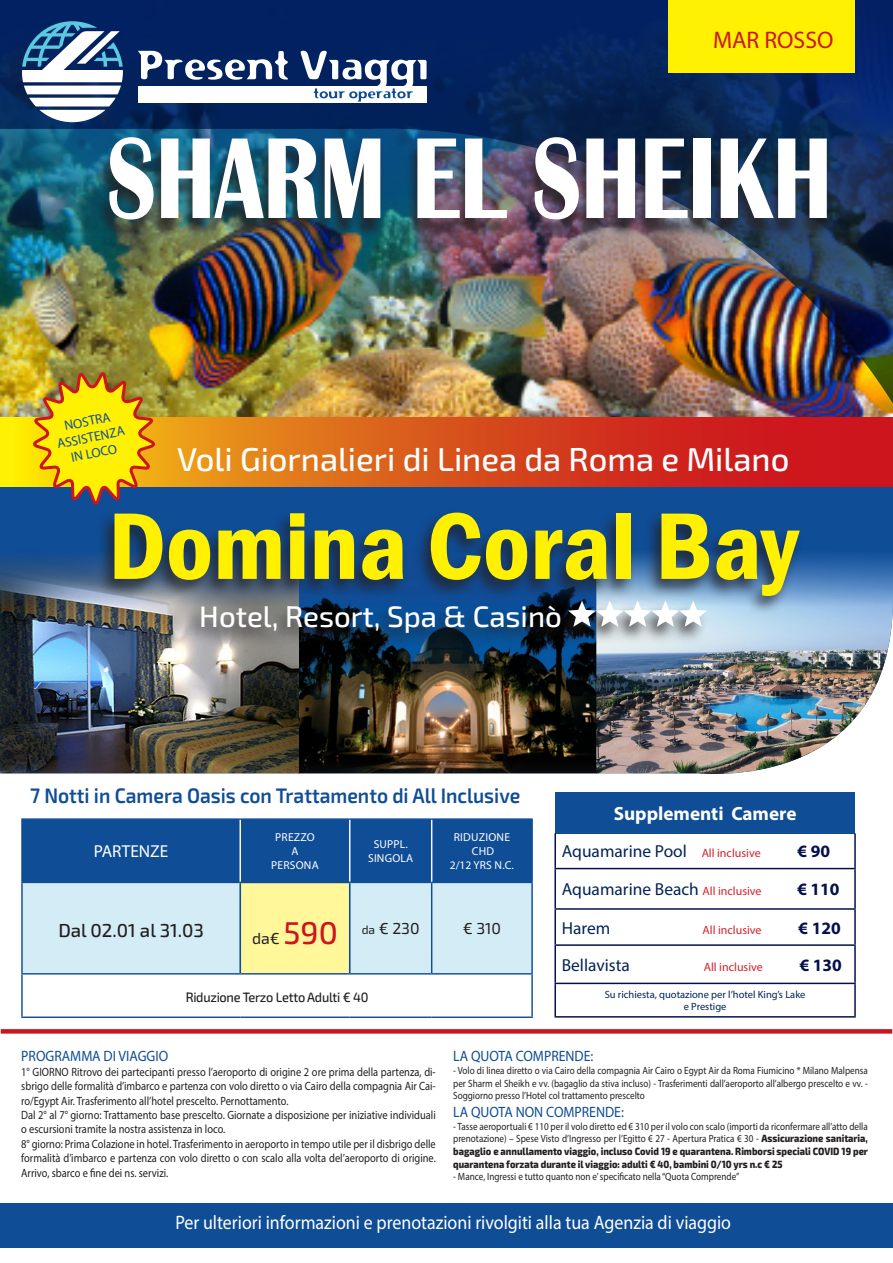
<style>
.page{position:relative;width:893px;height:1263px;background:#fff}
.page>*{position:absolute;margin:0;border:0;box-sizing:border-box;transform-origin:0 0}
.t1{font:700 119.25px "Britannic";color:#fff;scale:.75 1}
.t2{font:600 condensed 97.95px "Franklin Gothic";color:#fff101;scale:1.05 1}
.t3{font:33px "Exo 2";color:#fff}
.t4{font:29.55px "Exo 2";color:#fff}
.t5{font:24px "Myriad Pro";color:#cd151d}
.t6{font:600 21px "Exo 2";color:#0f4d96;scale:.92 1}
.t7{font:19.5px "Myriad Pro";color:#fff;scale:.92 1}
.t8{font:700 19.2px "Myriad Pro";color:#fff}
.t9{font:18.75px "Exo 2";color:#231f20}
.t10{font:17.4px "Myriad Pro";color:#042358}
.t11{font:700 17.4px "Myriad Pro";color:#04114b}
.t12{font:17.25px "Myriad Pro";color:#fff}
.t13{font:15.9px "Exo 2";color:#231f20}
.t14{font:15px "Myriad Pro";color:#0f4d96;scale:.92 1}
.t15{font:13.5px "Exo 2";letter-spacing:-.02em;color:#231f20;scale:.94 1}
.t16{font:13.5px "Myriad Pro";color:#0f4d96}
.t17{font:12px/14.4px "Myriad Pro";color:#231f20;text-align:justify;scale:.87 1}
.t18{font:12px "Myriad Pro";color:#d1232a}
.t19{font:11.55px "Myriad Pro";letter-spacing:.02em;color:#fff}
.t20{font:800 10.5px/12.6px "Exo 2";color:#231f20;text-align:justify;scale:.87 1}
.t21{font:10.5px/12.6px "Myriad Pro";color:#231f20;text-align:justify;scale:.87 1}
.t22{font:10.5px "Myriad Pro";color:#042358}
.s1{font-size:31.5px;color:#cd151d}
.s2{font-size:12px}
.s3{font-size:12px;color:#d1232a}
.s4{font-family:"Myriad Pro";font-weight:400}
</style>
<div class="page">
<div style="left:0;top:1203px;width:893px;height:44px;background:#0f4d96"></div>
<div style="left:0;top:486px;width:893px;height:288px;background:#0f4d96"></div>
<img style="left:1px;top:550px;width:892px;height:224px">
<div style="left:97px;top:510px;width:708px;height:142px;background:#231f20;opacity:.75"></div>
<svg style="left:568px;top:601px;width:139px;height:26px"></svg>
<svg style="left:0;top:417px;width:893px;height:69px;background:#d8501a"></svg>
<img style="left:0;top:404px;width:893px;height:13px">
<img style="left:0;top:0;width:893px;height:404px">
<svg style="left:3px;top:1029px;width:887px;height:4px;background:#ce1c23"></svg>
<div style="left:98px;top:141px;width:733px;height:99px;background:#231f20;opacity:.75"></div>
<div style="left:669px;top:0;width:186px;height:72px;background:#fff101"></div>
<svg style="left:22px;top:21px;width:101px;height:101px"></svg>
<div style="left:138px;top:87px;width:289px;height:16px;background:#fff"></div>
<svg style="left:138px;top:51px;width:289px;height:51px"></svg>
<div style="left:23px;top:820px;width:508px;height:62px;background:#0f4d96"></div>
<div style="left:23px;top:883px;width:508px;height:90px;background:#d3ecf6"></div>
<div style="left:240px;top:882px;width:110px;height:92px;background:#fff79a"></div>
<hr style="left:21px;top:818px;width:219px;height:2px;background:#0f4d96">
<hr style="left:21px;top:820px;width:2px;height:62px;background:#0f4d96">
<hr style="left:240px;top:818px;width:110px;height:2px;background:#0f4d96">
<hr style="left:350px;top:818px;width:82px;height:2px;background:#0f4d96">
<hr style="left:432px;top:818px;width:101px;height:2px;background:#0f4d96">
<hr style="left:531px;top:820px;width:2px;height:62px;background:#0f4d96">
<hr style="left:21px;top:882px;width:218px;height:1px;background:#0f4d96">
<hr style="left:21px;top:883px;width:2px;height:90px;background:#0f4d96">
<hr style="left:351px;top:882px;width:81px;height:1px;background:#0f4d96">
<hr style="left:432px;top:882px;width:101px;height:1px;background:#0f4d96">
<hr style="left:431px;top:883px;width:1px;height:90px;background:#0f4d96">
<hr style="left:531px;top:883px;width:2px;height:90px;background:#0f4d96">
<hr style="left:21px;top:973px;width:219px;height:1px;background:#0f4d96">
<hr style="left:21px;top:974px;width:2px;height:42px;background:#0f4d96">
<hr style="left:240px;top:973px;width:110px;height:1px;background:#0f4d96">
<hr style="left:350px;top:973px;width:82px;height:1px;background:#0f4d96">
<hr style="left:432px;top:973px;width:101px;height:1px;background:#0f4d96">
<hr style="left:531px;top:974px;width:2px;height:42px;background:#0f4d96">
<hr style="left:21px;top:1016px;width:219px;height:2px;background:#0f4d96">
<hr style="left:240px;top:1016px;width:110px;height:2px;background:#0f4d96">
<hr style="left:350px;top:1016px;width:82px;height:2px;background:#0f4d96">
<hr style="left:432px;top:1016px;width:101px;height:2px;background:#0f4d96">
<hr style="left:239px;top:881px;width:112px;height:2px;background:#0f4d96">
<hr style="left:239px;top:883px;width:2px;height:90px;background:#0f4d96">
<hr style="left:349px;top:883px;width:2px;height:90px;background:#0f4d96">
<hr style="left:240px;top:820px;width:1px;height:61px;background:#fff">
<hr style="left:349px;top:820px;width:1px;height:61px;background:#fff">
<hr style="left:431px;top:820px;width:1px;height:62px;background:#fff">
<svg style="left:30px;top:370px;width:128px;height:138px;background:#cab021"></svg>
<div style="left:555px;top:792px;width:300px;height:41px;background:#0f4d96"></div>
<hr style="left:554px;top:833px;width:2px;height:35px;background:#04114b">
<hr style="left:854px;top:833px;width:2px;height:35px;background:#04114b">
<hr style="left:554px;top:868px;width:302px;height:1px;background:#04114b">
<hr style="left:554px;top:869px;width:2px;height:39px;background:#04114b">
<hr style="left:854px;top:869px;width:2px;height:39px;background:#04114b">
<hr style="left:554px;top:908px;width:302px;height:2px;background:#04114b">
<hr style="left:554px;top:910px;width:2px;height:34px;background:#04114b">
<hr style="left:854px;top:910px;width:2px;height:34px;background:#04114b">
<hr style="left:554px;top:944px;width:302px;height:2px;background:#04114b">
<hr style="left:554px;top:946px;width:2px;height:37px;background:#04114b">
<hr style="left:854px;top:946px;width:2px;height:37px;background:#04114b">
<hr style="left:554px;top:983px;width:302px;height:1px;background:#04114b">
<hr style="left:554px;top:984px;width:2px;height:32px;background:#04114b">
<hr style="left:854px;top:984px;width:2px;height:32px;background:#04114b">
<hr style="left:554px;top:1016px;width:302px;height:1px;background:#04114b">
<p class="t5" style="left:713px;top:25px;width:122px">MAR ROSSO</p>
<p class="t1" style="left:107px;top:111px;width:968px">SHARM EL SHEIKH</p>
<p class="t16" style="left:63px;top:418px;width:48px;rotate:-12deg">NOSTRA</p>
<p class="t16" style="left:55px;top:436px;width:70px;rotate:-12deg">ASSISTENZA</p>
<p class="t16" style="left:70px;top:450px;width:48px;rotate:-12deg">IN LOCO</p>
<p class="t3" style="left:177px;top:437px;width:614px">Voli Giornalieri di Linea da Roma e Milano</p>
<p class="t2" style="left:108px;top:481px;width:659px">Domina Coral Bay</p>
<p class="t4" style="left:199px;top:596px;width:364px">Hotel, Resort, Spa &amp; Casinò</p>
<p class="t6" style="left:30px;top:783px;width:534px">7 Notti in Camera Oasis con Trattamento di All Inclusive</p>
<p class="t12" style="left:94px;top:841px;width:76px">PARTENZE</p>
<p class="t19" style="left:275px;top:830px;width:41px">PREZZO</p>
<p class="t19" style="left:291px;top:844px;width:9px">A</p>
<p class="t19" style="left:271px;top:858px;width:49px">PERSONA</p>
<p class="t19" style="left:374px;top:837px;width:36px">SUPPL.</p>
<p class="t19" style="left:368px;top:851px;width:47px">SINGOLA</p>
<p class="t19" style="left:454px;top:830px;width:58px">RIDUZIONE</p>
<p class="t19" style="left:472px;top:844px;width:24px">CHD</p>
<p class="t19" style="left:450px;top:858px;width:66px">2/12 YRS N.C.</p>
<p class="t9" style="left:58px;top:918px;width:147px">Dal 02.01 al 31.03</p>
<p class="t13" style="left:252px;top:929px;width:87px">da€ <span class="s1">590</span></p>
<p class="t13" style="left:362px;top:919px;width:59px"><span class="s2">da</span> € 230</p>
<p class="t13" style="left:463px;top:919px;width:40px">€ 310</p>
<p class="t15" style="left:186px;top:988px;width:196px">Riduzione Terzo Letto Adulti € 40</p>
<p class="t8" style="left:614px;top:801px;width:184px">Supplementi Camere</p>
<p class="t10" style="left:562px;top:840px;width:200px">Aquamarine Pool <span class="s3">All inclusive</span></p>
<p class="t11" style="left:798px;top:840px;width:34px">€ 90</p>
<p class="t10" style="left:562px;top:879px;width:201px">Aquamarine Beach <span class="s3">All inclusive</span></p>
<p class="t11" style="left:797px;top:878px;width:44px">€ 110</p>
<p class="t10" style="left:562px;top:917px;width:50px">Harem</p>
<p class="t18" style="left:703px;top:922px;width:61px">All inclusive</p>
<p class="t11" style="left:798px;top:916px;width:44px">€ 120</p>
<p class="t10" style="left:562px;top:954px;width:70px">Bellavista</p>
<p class="t18" style="left:704px;top:959px;width:61px">All inclusive</p>
<p class="t11" style="left:800px;top:953px;width:44px">€ 130</p>
<p class="t22" style="left:605px;top:988px;width:202px">Su richiesta, quotazione per l’hotel King’s Lake</p>
<p class="t22" style="left:684px;top:1000px;width:44px">e Prestige</p>
<p class="t14" style="left:21px;top:1047px;width:161px">PROGRAMMA DI VIAGGIO</p>
<p class="t17" style="left:21px;top:1064px;width:478px">1° GIORNO Ritrovo dei partecipanti presso l’aeroporto di origine 2 ore prima della partenza, di&shy;sbrigo delle formalità d’imbarco e partenza con volo diretto o via Cairo della compagnia Air Cai&shy;ro/Egypt Air. Trasferimento all’hotel prescelto. Pernottamento.</p>
<p class="t17" style="left:21px;top:1107px;width:478px">Dal 2° al 7° giorno: Trattamento base prescelto. Giornate a disposizione per iniziative individuali o escursioni tramite la nostra assistenza in loco.</p>
<p class="t17" style="left:21px;top:1136px;width:478px">8° giorno: Prima Colazione in hotel. Trasferimento in aeroporto in tempo utile per il disbrigo delle formalità d’imbarco e partenza con volo diretto o con scalo alla volta del’aeroporto di origine.<br>Arrivo, sbarco e fine dei ns. servizi.</p>
<p class="t14" style="left:453px;top:1047px;width:154px">LA QUOTA COMPRENDE:</p>
<p class="t21" style="left:453px;top:1064px;width:478px">- Volo di linea diretto o via Cairo della compagnia Air Cairo o Egypt Air da Roma Fiumicino * Milano Malpensa per Sharm el Sheikh e vv. (bagaglio da stiva incluso) - Trasferimenti dall’aeroporto all’albergo prescelto e vv. - Soggiorno presso l’Hotel col trattamento prescelto</p>
<p class="t14" style="left:453px;top:1103px;width:187px">LA QUOTA NON COMPRENDE:</p>
<p class="t20" style="left:453px;top:1120px;width:478px"><span class="s4">- Tasse aeroportuali € 110 per il volo diretto ed € 310 per il volo con scalo (importi da riconfermare all’atto della prenotazione) – Spese Visto d’Ingresso per l’Egitto € 27 - Apertura Pratica € 30 -</span> Assicurazione sanitaria, bagaglio e annullamento viaggio, incluso Covid 19 e quarantena. Rimborsi speciali COVID 19 per quarantena forzata durante il viaggio: adulti € 40, bambini 0/10 yrs n.c € 25</p>
<p class="t21" style="left:453px;top:1170px;width:330px">- Mance, Ingressi e tutto quanto non e’ specificato nella “Quota Comprende”</p>
<p class="t7" style="left:175px;top:1210px;width:605px">Per ulteriori informazioni e prenotazioni rivolgiti alla tua Agenzia di viaggio</p>
</div>
